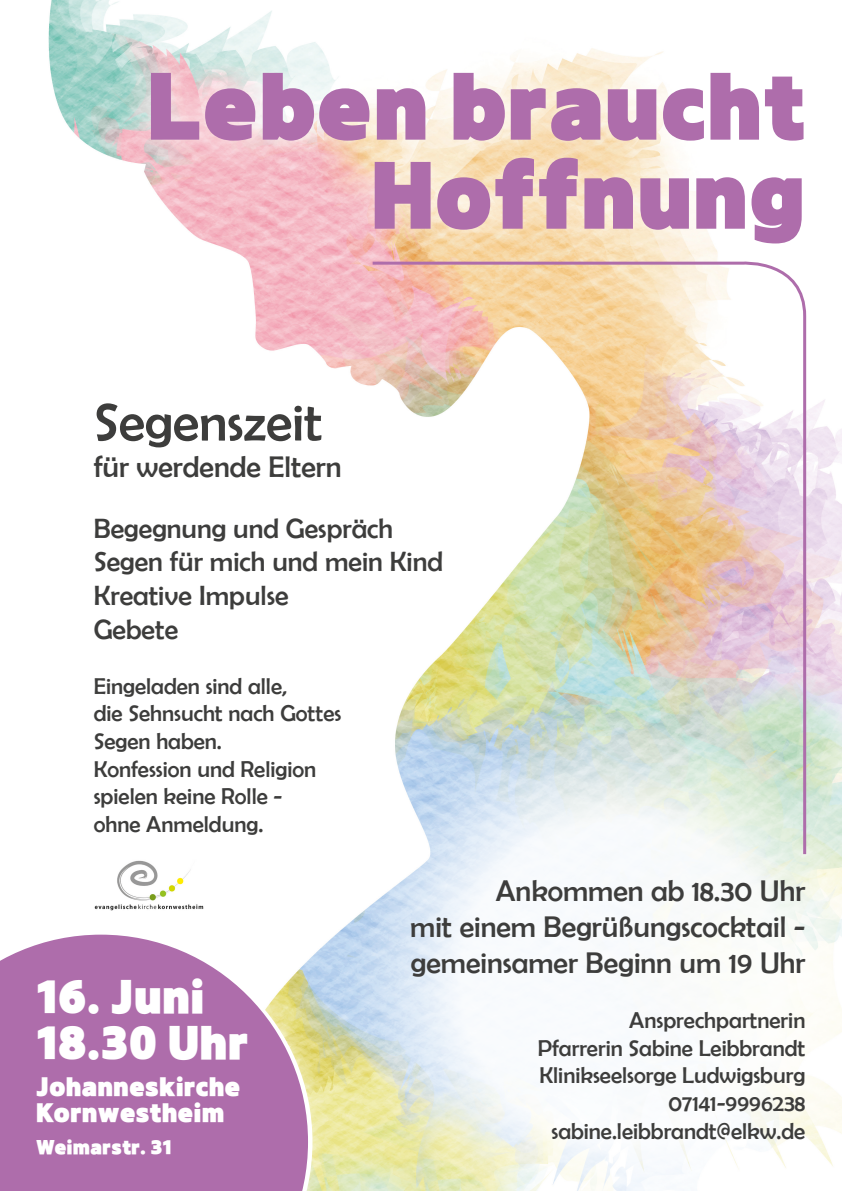
<style>
.page{position:relative;width:842px;height:1191px;background:#fff}
.page>*{position:absolute;margin:0;border:0;box-sizing:border-box;transform-origin:0 0}
.t1{font:74.2px "TT Supersize Bk";color:#ae6dab}
.t2{font:54px "Berlin Sans FB";color:#3d3d3c}
.t3{font:37.5px "TT Supersize Bk";color:#fff}
.t4{font:30px "Berlin Sans FB";color:#3d3d3c}
.t5{font:28px "Berlin Sans FB";color:#3d3d3c}
.t6{font:23px "Berlin Sans FB";color:#3d3d3c}
.t7{font:21px "TT Supersize Bk";color:#fff}
.t8{font:16px "TT Supersize Bk";color:#fff}
</style>
<div class="page">
<img style="left:48px;top:0;width:794px;height:1191px">
<div style="left:124px;top:46px;width:706px;height:224px;background:#fff;opacity:.75"></div>
<div style="left:0;top:908px;width:334px;height:283px;background:#fff;opacity:.75"></div>
<svg style="left:0;top:934px;width:308px;height:257px;background:#b77fb2"></svg>
<svg style="left:353px;top:712px;width:489px;height:479px"></svg>
<img style="left:370px;top:260px;width:438px;height:597px">
<img style="left:94px;top:859px;width:111px;height:51px">
<p class="t1" style="left:147px;top:69px;width:660px">Leben braucht</p>
<p class="t1" style="left:371px;top:158px;width:436px">Hoffnung</p>
<p class="t2" style="left:94px;top:392px;width:230px">Segenszeit</p>
<p class="t4" style="left:94px;top:450px;width:249px">für werdende Eltern</p>
<p class="t5" style="left:94px;top:513px;width:301px">Begegnung und Gespräch</p>
<p class="t5" style="left:94px;top:546px;width:351px">Segen für mich und mein Kind</p>
<p class="t5" style="left:94px;top:580px;width:196px">Kreative Impulse</p>
<p class="t5" style="left:94px;top:613px;width:86px">Gebete</p>
<p class="t6" style="left:94px;top:673px;width:195px">Eingeladen sind alle,</p>
<p class="t6" style="left:94px;top:701px;width:249px">die Sehnsucht nach Gottes</p>
<p class="t6" style="left:94px;top:728px;width:130px">Segen haben.</p>
<p class="t6" style="left:94px;top:756px;width:224px">Konfession und Religion</p>
<p class="t6" style="left:94px;top:783px;width:190px">spielen keine Rolle -</p>
<p class="t6" style="left:94px;top:811px;width:171px">ohne Anmeldung.</p>
<p class="t3" style="left:36px;top:977px;width:170px">16. Juni</p>
<p class="t3" style="left:36px;top:1024px;width:214px">18.30 Uhr</p>
<p class="t7" style="left:36px;top:1076px;width:206px">Johanneskirche</p>
<p class="t7" style="left:36px;top:1102px;width:190px">Kornwestheim</p>
<p class="t8" style="left:36px;top:1139px;width:137px">Weimarstr. 31</p>
<p class="t4" style="left:496px;top:874px;width:311px">Ankommen ab 18.30 Uhr</p>
<p class="t4" style="left:410px;top:910px;width:397px">mit einem Begrüßungscocktail -</p>
<p class="t4" style="left:411px;top:946px;width:396px">gemeinsamer Beginn um 19 Uhr</p>
<p class="t6" style="left:629px;top:1007px;width:178px">Ansprechpartnerin</p>
<p class="t6" style="left:538px;top:1035px;width:269px">Pfarrerin Sabine Leibbrandt</p>
<p class="t6" style="left:539px;top:1062px;width:267px">Klinikseelsorge Ludwigsburg</p>
<p class="t6" style="left:668px;top:1090px;width:138px">07141-9996238</p>
<p class="t6" style="left:551px;top:1118px;width:255px">sabine.leibbrandt@elkw.de</p>
</div>
